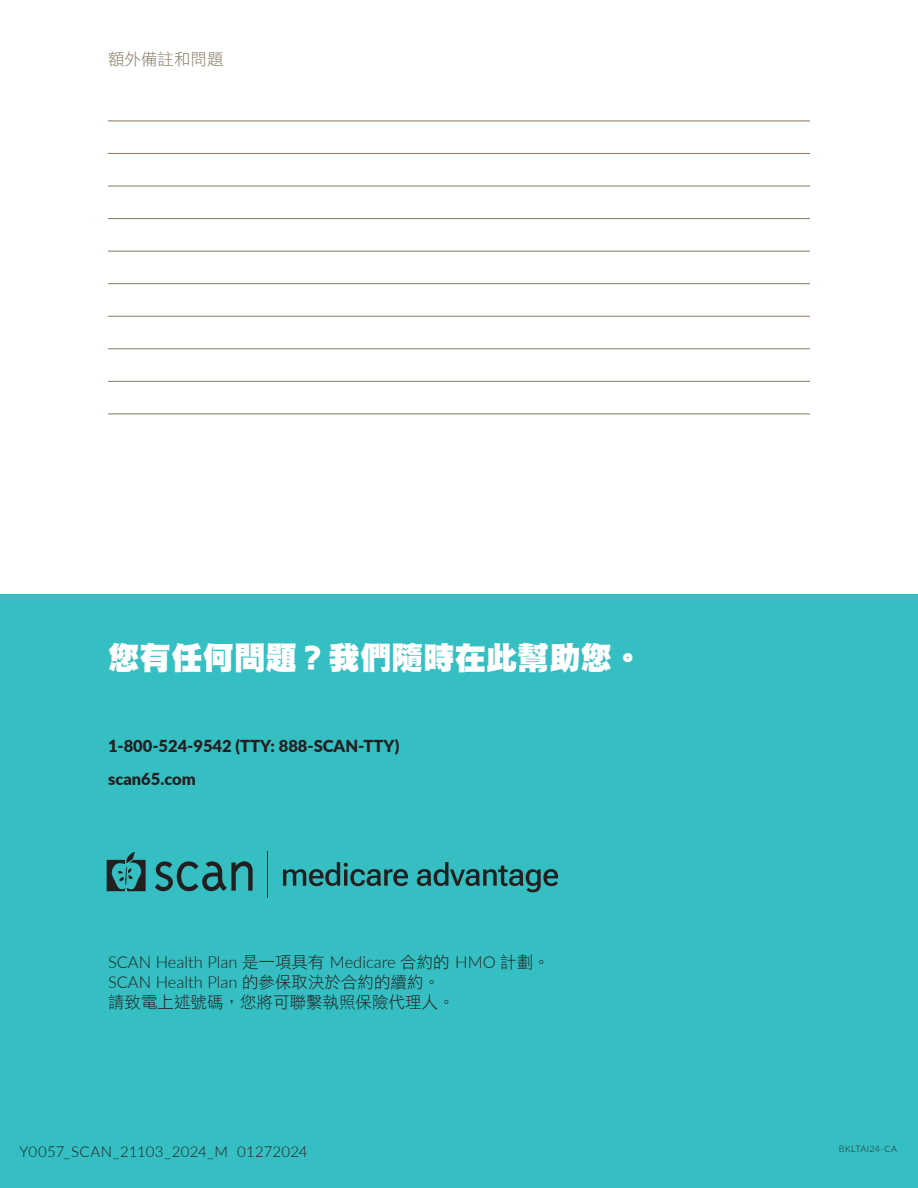
<style>
.page{position:relative;width:918px;height:1188px;background:#fff}
.page>*{position:absolute;margin:0;border:0;box-sizing:border-box;transform-origin:0 0}
.t1{font:31.5px "DF Hei Std W12";color:#fff}
.t2{font:16.5px/19.8px "DF Hei Std W3";color:#231f20}
.t3{font:900 16.5px "Lato";color:#231f20}
.t4{font:16.5px "DF Hei Std W3";color:#857a64}
.Sub-subhead{font:300 15px "Lato";letter-spacing:.015em;color:#231f20}
.Sub-subhead-2{font:300 9px "Lato";letter-spacing:.04em;color:#231f20}
.s1{font-family:"Lato";font-weight:300}
</style>
<div class="page">
<div style="left:0;top:594px;width:918px;height:594px;background:#35bfc2"></div>
<svg style="left:155px;top:861px;width:98px;height:30px"></svg>
<svg style="left:107px;top:852px;width:39px;height:39px"></svg>
<svg style="left:283px;top:862px;width:125px;height:24px"></svg>
<svg style="left:417px;top:862px;width:141px;height:30px"></svg>
<hr style="left:267px;top:852px;width:1px;height:46px;background:#231f20">
<hr style="left:108px;top:121px;width:702px;height:1px;background:#857a64">
<hr style="left:108px;top:153px;width:702px;height:1px;background:#857a64">
<hr style="left:108px;top:186px;width:702px;height:1px;background:#857a64">
<hr style="left:108px;top:218px;width:702px;height:1px;background:#857a64">
<hr style="left:108px;top:251px;width:702px;height:1px;background:#857a64">
<hr style="left:108px;top:283px;width:702px;height:1px;background:#857a64">
<hr style="left:108px;top:316px;width:702px;height:1px;background:#857a64">
<hr style="left:108px;top:348px;width:702px;height:1px;background:#857a64">
<hr style="left:108px;top:381px;width:702px;height:1px;background:#857a64">
<hr style="left:108px;top:414px;width:702px;height:1px;background:#857a64">
<p class="t4" style="left:108px;top:50px;width:117px">額外備註和問題</p>
<p class="t1" style="left:108px;top:641px;width:537px">您有任何問題？我們隨時在此幫助您。</p>
<p class="t3" style="left:108px;top:734px;width:293px">1-800-524-9542 (TTY: 888-SCAN-TTY)</p>
<p class="t3" style="left:108px;top:766px;width:89px">scan65.com</p>
<p class="t2" style="left:108px;top:952px;width:443px"><span class="s1">SCAN Health Plan</span> 是一項具有 <span class="s1">Medicare</span> 合約的 <span class="s1">HMO</span> 計劃。<br><span class="s1">SCAN Health Plan</span> 的參保取決於合約的續約。<br>請致電上述號碼，您將可聯繫執照保險代理人。</p>
<p class="Sub-subhead" style="left:20px;top:1141px;width:290px">Y0057_SCAN_21103_2024_M 01272024</p>
<p class="Sub-subhead-2" style="left:839px;top:1143px;width:60px">BKLTAI24-CA</p>
</div>
